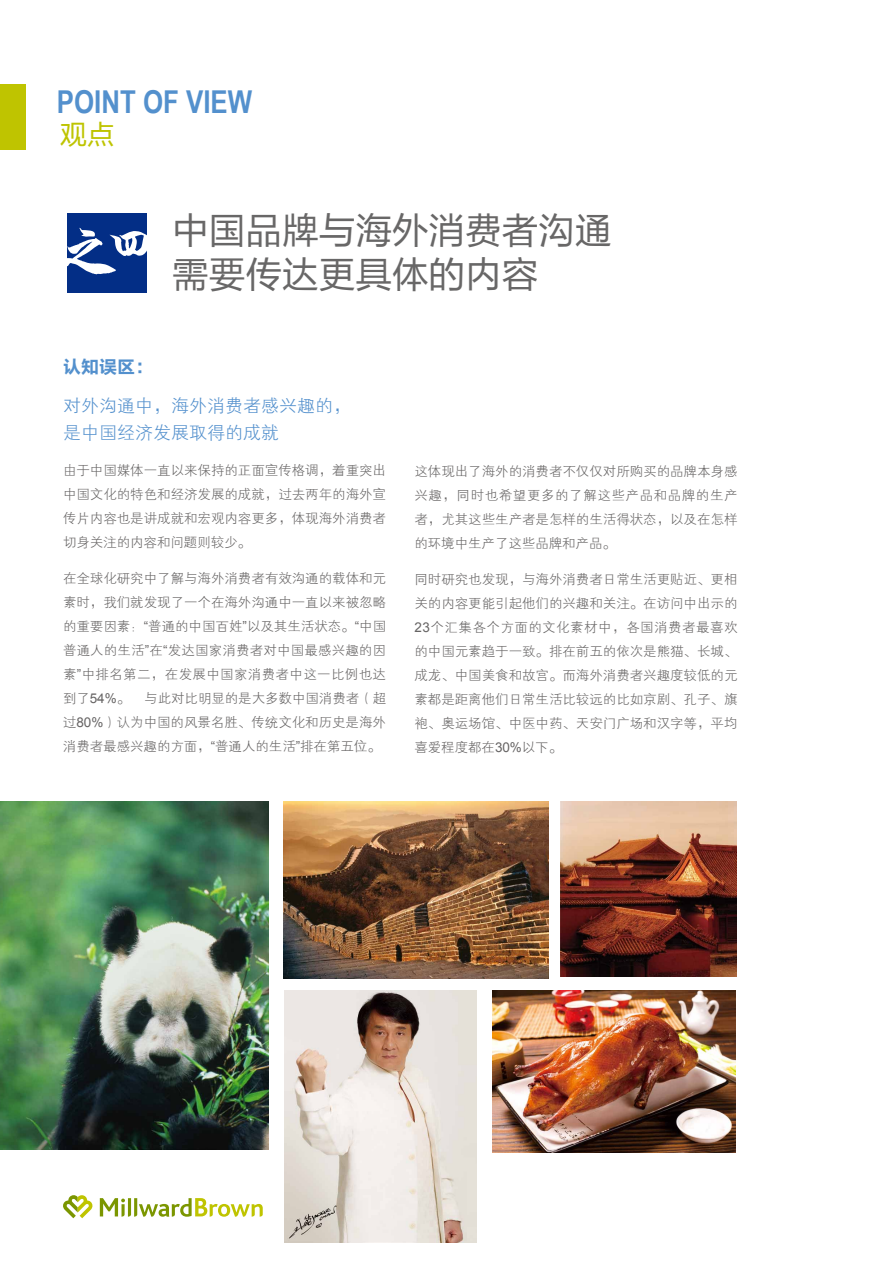
<style>
.page{position:relative;width:893px;height:1263px;background:#fff}
.page>*{position:absolute;margin:0;border:0;box-sizing:border-box;transform-origin:0 0}
.t1{font:54.45px "H Yi 4 gj";color:#fff}
.t2{font:36.6px "FZLTHJW GB1 0";color:#686767}
.t3{font:700 31.5px "Arial Narrow";color:#5390cd}
.t4{font:27.3px "FZLTHJW GB1 0";color:#bec400}
.t5{font:18px/27px "FZXH1 JW GB1 0";color:#5390cd}
.t6{font:18px "FZLTCHJW GB1 0";color:#5390cd}
.t7{font:13.5px/24px "FZXH1 JW GB1 0";letter-spacing:-.005em;color:#666464;text-align:justify}
.s1{font-family:"Arial"}
</style>
<div class="page">
<img style="left:285px;top:990px;width:191px;height:253px">
<img style="left:284px;top:801px;width:264px;height:177px">
<img style="left:492px;top:990px;width:243px;height:163px">
<img style="left:560px;top:801px;width:176px;height:175px">
<img style="left:0;top:801px;width:268px;height:349px">
<div style="left:67px;top:213px;width:79px;height:79px;background:#032e86"></div>
<svg style="left:67px;top:228px;width:49px;height:46px"></svg>
<div style="left:0;top:84px;width:25px;height:66px;background:#bfc400"></div>
<svg style="left:63px;top:1195px;width:30px;height:23px"></svg>
<svg style="left:100px;top:1198px;width:163px;height:19px"></svg>
<h3 class="t3" style="left:57px;top:78px;width:197px">POINT OF VIEW</h3>
<h3 class="t4" style="left:60px;top:120px;width:56px">观点</h3>
<h1 class="t1" style="left:102px;top:217px;width:56px">四</h1>
<h2 class="t2" style="left:172px;top:210px;width:441px">中国品牌与海外消费者沟通</h2>
<h2 class="t2" style="left:172px;top:254px;width:368px">需要传达更具体的内容</h2>
<h3 class="t6" style="left:63px;top:356px;width:91px">认知误区：</h3>
<h3 class="t5" style="left:63px;top:392px;width:290px">对外沟通中，海外消费者感兴趣的，是中国经济发展取得的成就</h3>
<p class="t7" style="left:63px;top:458px;width:325px">由于中国媒体一直以来保持的正面宣传格调，着重突出中国文化的特色和经济发展的成就，过去两年的海外宣传片内容也是讲成就和宏观内容更多，体现海外消费者切身关注的内容和问题则较少。</p>
<p class="t7" style="left:63px;top:566px;width:325px">在全球化研究中了解与海外消费者有效沟通的载体和元素时，我们就发现了一个在海外沟通中一直以来被忽略的重要因素：<span class="s1">“</span>普通的中国百姓<span class="s1">”</span>以及其生活状态。<span class="s1">“</span>中国普通人的生活<span class="s1">”</span>在<span class="s1">“</span>发达国家消费者对中国最感兴趣的因素<span class="s1">”</span>中排名第二，在发展中国家消费者中这一比例也达到了<span class="s1">54%</span>。 与此对比明显的是大多数中国消费者（超过<span class="s1">80%</span>）认为中国的风景名胜、传统文化和历史是海外消费者最感兴趣的方面，<span class="s1">“</span>普通人的生活<span class="s1">”</span>排在第五位。</p>
<p class="t7" style="left:414px;top:460px;width:325px">这体现出了海外的消费者不仅仅对所购买的品牌本身感兴趣，同时也希望更多的了解这些产品和品牌的生产者，尤其这些生产者是怎样的生活得状态，以及在怎样的环境中生产了这些品牌和产品。</p>
<p class="t7" style="left:414px;top:568px;width:325px">同时研究也发现，与海外消费者日常生活更贴近、更相关的内容更能引起他们的兴趣和关注。在访问中出示的<span class="s1">23</span>个汇集各个方面的文化素材中，各国消费者最喜欢的中国元素趋于一致。排在前五的依次是熊猫、长城、成龙、中国美食和故宫。而海外消费者兴趣度较低的元素都是距离他们日常生活比较远的比如京剧、孔子、旗袍、奥运场馆、中医中药、天安门广场和汉字等，平均喜爱程度都在<span class="s1">30%</span>以下。</p>
</div>
